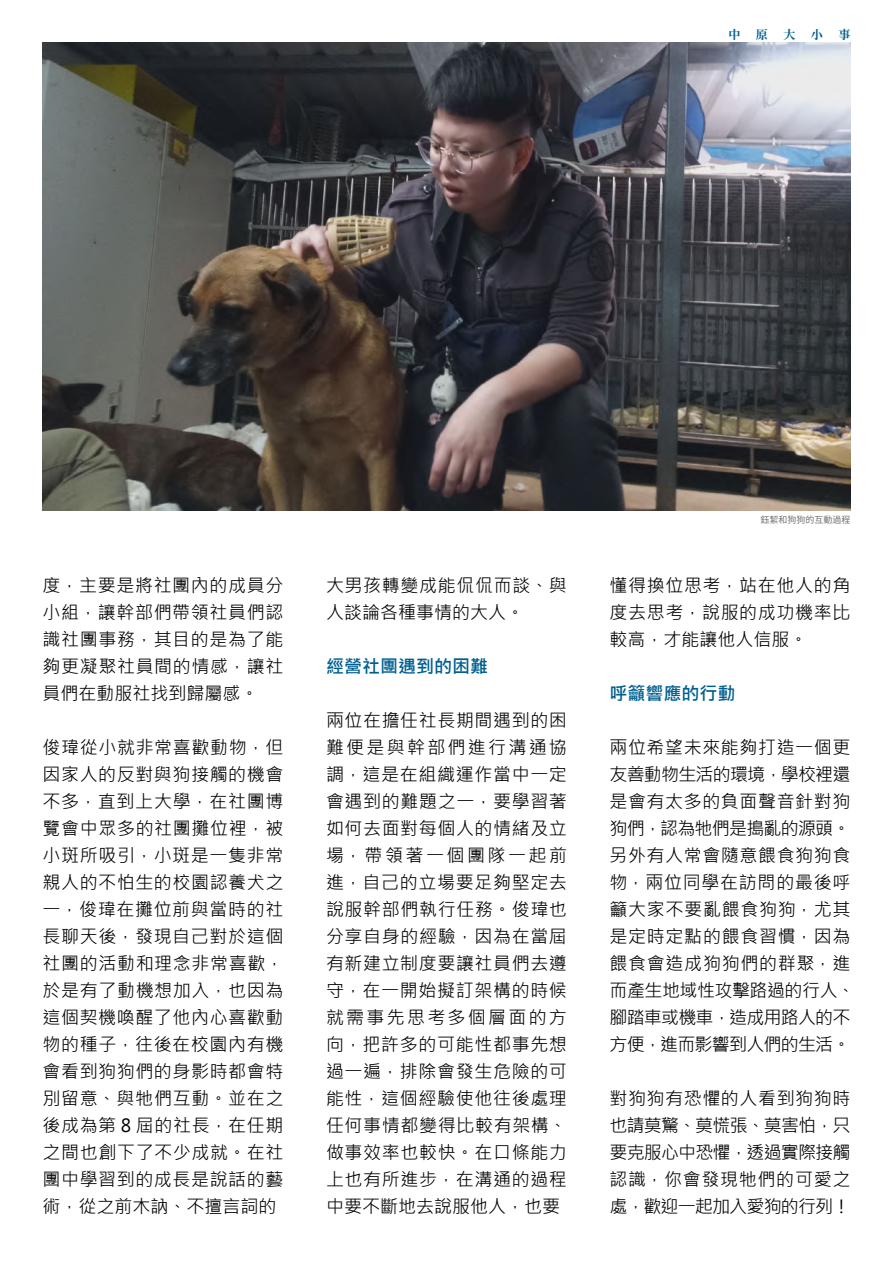
<style>
.page{position:relative;width:893px;height:1263px;background:#fff}
.page>*{position:absolute;margin:0;border:0;box-sizing:border-box;transform-origin:0 0}
.t1{font:18px/27px "Microsoft Jheng Hei";letter-spacing:.03em;color:#000;text-align:justify}
.t2{font:700 18px "Microsoft Jheng Hei";color:#005f91}
.t3{font:700 12px "Noto Serif CJ Ktc";color:#005f91}
.t4{font:9px "Noto Sans Mono CJ Ktc";color:#727171}
</style>
<div class="page">
<img style="left:43px;top:43px;width:807px;height:467px">
<p class="t3" style="left:728px;top:28px;width:13px">中</p>
<p class="t3" style="left:756px;top:28px;width:13px">原</p>
<p class="t3" style="left:783px;top:28px;width:13px">大</p>
<p class="t3" style="left:811px;top:28px;width:13px">小</p>
<p class="t3" style="left:838px;top:28px;width:13px">事</p>
<p class="t1" style="left:43px;top:572px;width:242px">度，主要是將社團內的成員分小組，讓幹部們帶領社員們認識社團事務，其目的是為了能夠更凝聚社員間的情感，讓社員們在動服社找到歸屬感。</p>
<p class="t1" style="left:43px;top:734px;width:243px">俊瑋從小就非常喜歡動物，但因家人的反對與狗接觸的機會不多，直到上大學，在社團博覽會中眾多的社團攤位裡，被小斑所吸引，小斑是一隻非常親人的不怕生的校園認養犬之一，俊瑋在攤位前與當時的社長聊天後，發現自己對於這個社團的活動和理念非常喜歡，於是有了動機想加入，也因為這個契機喚醒了他內心喜歡動物的種子，往後在校園內有機會看到狗狗們的身影時都會特別留意、與牠們互動。並在之後成為第 8 屆的社長，在任期之間也創下了不少成就。在社團中學習到的成長是說話的藝術，從之前木訥、不擅言詞的</p>
<p class="t1" style="left:326px;top:572px;width:242px">大男孩轉變成能侃侃而談、與人談論各種事情的大人。</p>
<p class="t2" style="left:326px;top:655px;width:163px">經營社團遇到的困難</p>
<p class="t1" style="left:326px;top:707px;width:242px">兩位在擔任社長期間遇到的困難便是與幹部們進行溝通協調，這是在組織運作當中一定會遇到的難題之一，要學習著如何去面對每個人的情緒及立場，帶領著一個團隊一起前進，自己的立場要足夠堅定去說服幹部們執行任務。俊瑋也分享自身的經驗，因為在當屆有新建立制度要讓社員們去遵守，在一開始擬訂架構的時候就需事先思考多個層面的方向，把許多的可能性都事先想過一遍，排除會發生危險的可能性，這個經驗使他往後處理任何事情都變得比較有架構、做事效率也較快。在口條能力上也有所進步，在溝通的過程中要不斷地去說服他人，也要</p>
<p class="t4" style="left:760px;top:515px;width:91px">鈺絜和狗狗的互動過程</p>
<p class="t1" style="left:609px;top:572px;width:242px">懂得換位思考，站在他人的角度去思考，說服的成功機率比較高，才能讓他人信服。</p>
<p class="t2" style="left:609px;top:682px;width:127px">呼籲響應的行動</p>
<p class="t1" style="left:609px;top:734px;width:247px;text-align:left">兩位希望未來能夠打造一個更友善動物生活的環境，學校裡還是會有太多的負面聲音針對狗狗們，認為牠們是搗亂的源頭。另外有人常會隨意餵食狗狗食物，兩位同學在訪問的最後呼籲大家不要亂餵食狗狗，尤其是定時定點的餵食習慣，因為餵食會造成狗狗們的群聚，進而產生地域性攻擊路過的行人、腳踏車或機車，造成用路人的不方便，進而影響到人們的生活。</p>
<p class="t1" style="left:609px;top:1085px;width:242px">對狗狗有恐懼的人看到狗狗時也請莫驚、莫慌張、莫害怕，只要克服心中恐懼，透過實際接觸認識，你會發現牠們的可愛之處，歡迎一起加入愛狗的行列！</p>
</div>
